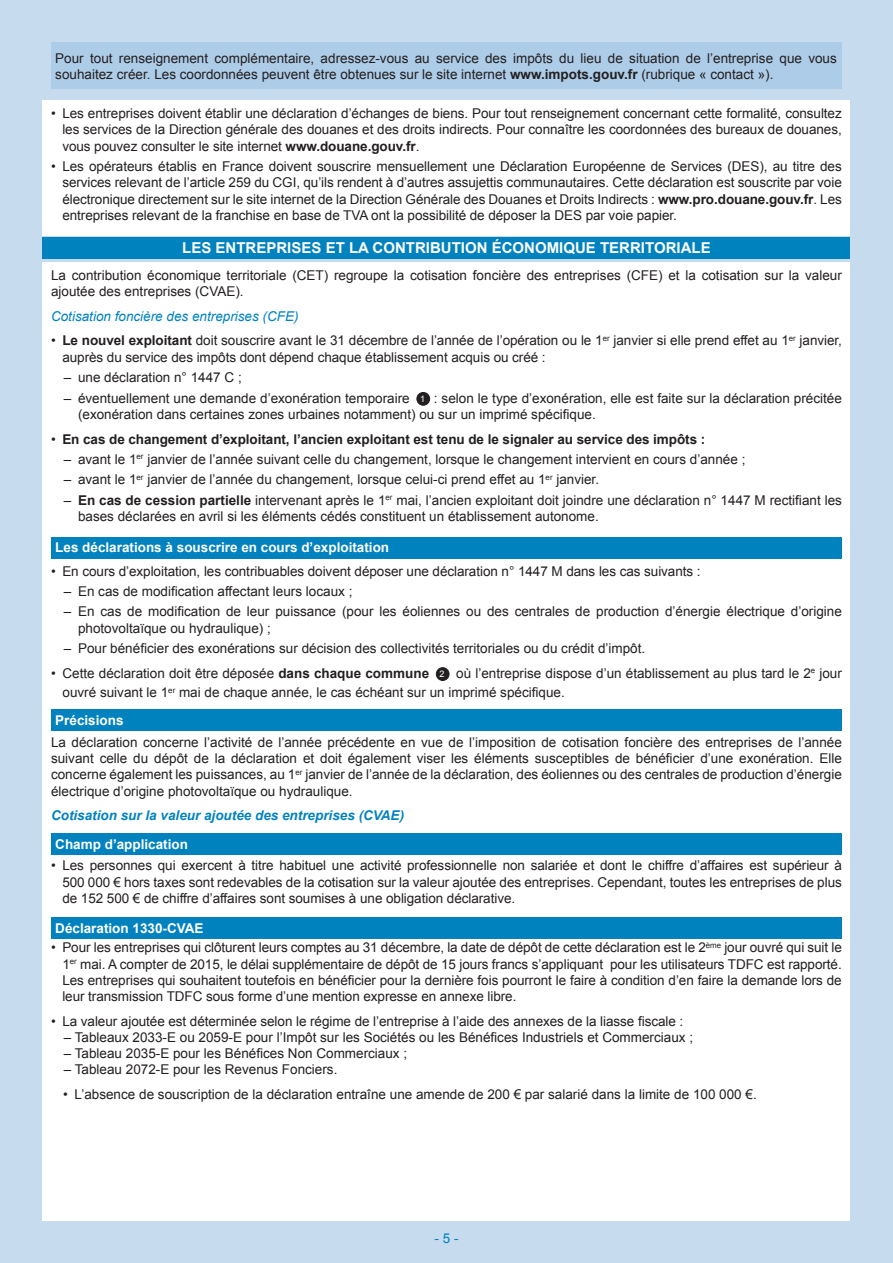
<style>
.page{position:relative;width:893px;height:1263px;background:#c6dbee}
.page>*{position:absolute;margin:0;border:0;box-sizing:border-box;transform-origin:0 0}
.t1{font:700 15px "Arial";color:#fff}
.t2{font:13.5px/16.2px "Arial";color:#231f20}
.t3{font:700 13.5px "Arial";letter-spacing:-.005em;color:#231f20}
.t4{font:700 13.5px "Arial";color:#fff}
.t5{font:italic 700 13.5px "Arial";color:#0082bf}
.t6{font:italic 13.5px "Arial";color:#0082bf}
.t7{font:13.5px "Arial";color:#0082bf}
.s1{font-weight:700}
.s2{font-size:9px;color:#fff}
.s3{font-weight:400}
</style>
<div class="page">
<div style="left:43px;top:100px;width:807px;height:135px;background:#fff"></div>
<div style="left:43px;top:237px;width:807px;height:21px;background:#0082bf"></div>
<div style="left:43px;top:261px;width:807px;height:959px;background:#fff"></div>
<div style="left:417px;top:392px;width:13px;height:13px;background:#231f20;border-radius:50%"></div>
<div style="left:416px;top:392px;width:14px;height:14px;border:1px solid #231f20;border-radius:50%"></div>
<div style="left:436px;top:668px;width:13px;height:12px;background:#231f20;border-radius:50%"></div>
<div style="left:436px;top:667px;width:13px;height:14px;border:1px solid #231f20;border-radius:50%"></div>
<div style="left:51px;top:709px;width:791px;height:22px;background:#0082bf"></div>
<div style="left:51px;top:537px;width:791px;height:21px;background:#0082bf"></div>
<div style="left:51px;top:43px;width:790px;height:46px;background:#adcce7"></div>
<div style="left:51px;top:833px;width:791px;height:21px;background:#0082bf"></div>
<div style="left:51px;top:917px;width:791px;height:22px;background:#0082bf"></div>
<p class="t2" style="left:55px;top:50px;width:783px">Pour tout renseignement complémentaire, adressez-vous au service des impôts du lieu de situation de l’entreprise que vous souhaitez créer. Les coordonnées peuvent être obtenues sur le site internet <span class="s1">www.impots.gouv.fr</span> (rubrique « contact »).</p>
<p class="t2" style="left:62px;top:106px;width:781px;text-align:justify;text-indent:-11px">• Les entreprises doivent établir une déclaration d’échanges de biens. Pour tout renseignement concernant cette formalité, consultez les services de la Direction générale des douanes et des droits indirects. Pour connaître les coordonnées des bureaux de douanes, vous pouvez consulter le site internet <span class="s1">www.douane.gouv.fr</span>.</p>
<p class="t2" style="left:62px;top:158px;width:781px;text-align:justify;text-indent:-11px">• Les opérateurs établis en France doivent souscrire mensuellement une Déclaration Européenne de Services (DES), au titre des services relevant de l’article 259 du CGI, qu’ils rendent à d’autres assujettis communautaires. Cette déclaration est souscrite par voie électronique directement sur le site internet de la Direction Générale des Douanes et Droits Indirects : <span class="s1">www.pro.douane.gouv.fr</span>. Les entreprises relevant de la franchise en base de TVA ont la possibilité de déposer la DES par voie papier.</p>
<p class="t1" style="left:182px;top:238px;width:530px">LES ENTREPRISES ET LA CONTRIBUTION ÉCONOMIQUE TERRITORIALE</p>
<p class="t2" style="left:51px;top:267px;width:792px">La contribution économique territoriale (CET) regroupe la cotisation foncière des entreprises (CFE) et la cotisation sur la valeur ajoutée des entreprises (CVAE).</p>
<p class="t6" style="left:51px;top:307px;width:249px">Cotisation foncière des entreprises (CFE)</p>
<p class="t2" style="left:62px;top:333px;width:781px;text-indent:-11px">• <span class="s1">Le nouvel exploitant</span> doit souscrire avant le 31 décembre de l’année de l’opération ou le 1<sup>er</sup> janvier si elle prend effet au 1<sup>er</sup> janvier, auprès du service des impôts dont dépend chaque établissement acquis ou créé :</p>
<p class="t2" style="left:64px;top:369px;width:179px">– une déclaration n° 1447 C ;</p>
<p class="t2" style="left:78px;top:390px;width:765px;text-indent:-14px">– éventuellement une demande d’exonération temporaire <span class="s2">1</span> : selon le type d’exonération, elle est faite sur la déclaration précitée (exonération dans certaines zones urbaines notamment) ou sur un imprimé spécifique.</p>
<p class="t3" style="left:51px;top:430px;width:656px"><span class="s3">•</span> En cas de changement d’exploitant, l’ancien exploitant est tenu de le signaler au service des impôts :</p>
<p class="t2" style="left:64px;top:451px;width:683px">– avant le 1<sup>er</sup> janvier de l’année suivant celle du changement, lorsque le changement intervient en cours d’année ;</p>
<p class="t2" style="left:64px;top:472px;width:537px">– avant le 1<sup>er</sup> janvier de l’année du changement, lorsque celui-ci prend effet au 1<sup>er</sup> janvier.</p>
<p class="t2" style="left:78px;top:492px;width:765px;text-indent:-14px">– <span class="s1">En cas de cession partielle</span> intervenant après le 1<sup>er</sup> mai, l’ancien exploitant doit joindre une déclaration n° 1447 M rectifiant les bases déclarées en avril si les éléments cédés constituent un établissement autonome.</p>
<p class="t4" style="left:55px;top:539px;width:335px">Les déclarations à souscrire en cours d’exploitation</p>
<p class="t2" style="left:51px;top:563px;width:651px">• En cours d’exploitation, les contribuables doivent déposer une déclaration n° 1447 M dans les cas suivants :</p>
<p class="t2" style="left:64px;top:583px;width:290px">– En cas de modification affectant leurs locaux ;</p>
<p class="t2" style="left:78px;top:604px;width:765px;text-indent:-14px">– En cas de modification de leur puissance (pour les éoliennes ou des centrales de production d’énergie électrique d’origine photovoltaïque ou hydraulique) ;</p>
<p class="t2" style="left:64px;top:640px;width:583px">– Pour bénéficier des exonérations sur décision des collectivités territoriales ou du crédit d’impôt.</p>
<p class="t2" style="left:63px;top:664px;width:781px;line-height:19.2px;text-indent:-11px">• Cette déclaration doit être déposée <span class="s1">dans chaque commune</span> <span class="s2">2</span> où l’entreprise dispose d’un établissement au plus tard le 2<sup>e</sup> jour ouvré suivant le 1<sup>er</sup> mai de chaque année, le cas échéant sur un imprimé spécifique.</p>
<p class="t4" style="left:55px;top:711px;width:70px">Précisions</p>
<p class="t2" style="left:51px;top:734px;width:792px;text-align:justify">La déclaration concerne l’activité de l’année précédente en vue de l’imposition de cotisation foncière des entreprises de l’année suivant celle du dépôt de la déclaration et doit également viser les éléments susceptibles de bénéficier d’une exonération. Elle concerne également les puissances, au 1<sup>er</sup> janvier de l’année de la déclaration, des éoliennes ou des centrales de production d’énergie électrique d’origine photovoltaïque ou hydraulique.</p>
<p class="t5" style="left:51px;top:806px;width:355px">Cotisation sur la valeur ajoutée des entreprises (CVAE)</p>
<p class="t2" style="left:62px;top:858px;width:781px;text-align:justify;text-indent:-11px">• Les personnes qui exercent à titre habituel une activité professionnelle non salariée et dont le chiffre d’affaires est supérieur à 500 000 € hors taxes sont redevables de la cotisation sur la valeur ajoutée des entreprises. Cependant, toutes les entreprises de plus de 152 500 € de chiffre d’affaires sont soumises à une obligation déclarative.</p>
<p class="t2" style="left:62px;top:939px;width:781px;text-align:justify;text-indent:-11px">• Pour les entreprises qui clôturent leurs comptes au 31 décembre, la date de dépôt de cette déclaration est le 2<sup>ème</sup> jour ouvré qui suit le 1<sup>er</sup> mai. A compter de 2015, le délai supplémentaire de dépôt de 15 jours francs s’appliquant pour les utilisateurs TDFC est rapporté.<br>Les entreprises qui souhaitent toutefois en bénéficier pour la dernière fois pourront le faire à condition d’en faire la demande lors de leur transmission TDFC sous forme d’une mention expresse en annexe libre.</p>
<p class="t2" style="left:51px;top:1013px;width:634px">• La valeur ajoutée est déterminée selon le régime de l’entreprise à l’aide des annexes de la liasse fiscale :</p>
<p class="t2" style="left:64px;top:1029px;width:631px">– Tableaux 2033-E ou 2059-E pour l’Impôt sur les Sociétés ou les Bénéfices Industriels et Commerciaux ;</p>
<p class="t2" style="left:64px;top:1045px;width:345px">– Tableau 2035-E pour les Bénéfices Non Commerciaux ;</p>
<p class="t2" style="left:64px;top:1061px;width:275px">– Tableau 2072-E pour les Revenus Fonciers.</p>
<p class="t2" style="left:63px;top:1086px;width:695px">• L’absence de souscription de la déclaration entraîne une amende de 200 € par salarié dans la limite de 100 000 €.</p>
<p class="t3" style="left:186px;top:729px;width:382px">Letter opting for VAT to be sent to the business tax service.</p>
<p class="t2" style="left:186px;top:747px;width:524px">Option valid with effect from the 1st day of the month during which the option is exercised until the end of the following year.</p>
<p class="t4" style="left:55px;top:835px;width:134px">Champ d’application</p>
<p class="t4" style="left:55px;top:919px;width:150px">Déclaration 1330-CVAE</p>
<p class="t7" style="left:434px;top:1229px;width:26px">- 5 -</p>
</div>
